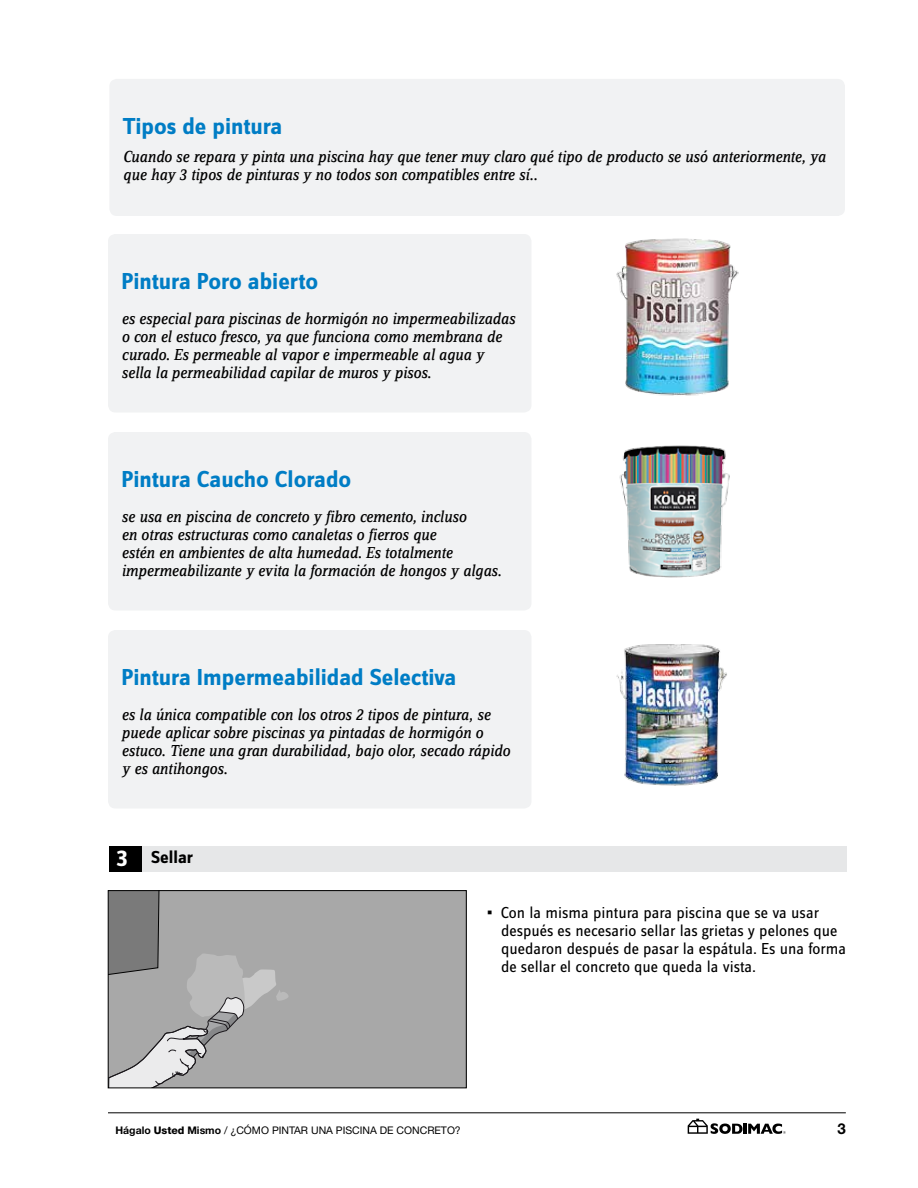
<style>
.page{position:relative;width:918px;height:1188px;background:#fff}
.page>*{position:absolute;margin:0;border:0;box-sizing:border-box;transform-origin:0 0}
.t1{font:700 24px "Zine Sans Dis";color:#007dc5}
.t2{font:700 18px "Zine Sans Dis";color:#000}
.t3{font:italic 16.5px/18px "Zine Serif Dis";color:#000}
.t4{font:16.5px/18px "Zine Sans Dis";color:#000}
.t5{font:700 15px "Helvetica Neue LT Std";color:#000}
.t6{font:10.5px "Helvetica Neue LT Std";color:#000}
.s1{font-size:24px;color:#fff}
.s2{font-weight:900}
.s3{font-weight:700}
.s4{font-weight:800}
</style>
<div class="page">
<hr style="left:108px;top:1113px;width:738px;height:1px;background:#000">
<svg style="left:688px;top:1119px;width:98px;height:15px"></svg>
<div style="left:142px;top:846px;width:705px;height:26px;background:#e6e7e8"></div>
<div style="left:109px;top:846px;width:33px;height:26px;background:#000"></div>
<svg style="left:110px;top:892px;width:354px;height:194px;background:#a7a7a7"></svg>
<div style="left:108px;top:890px;width:358px;height:198px;border:1px solid #000"></div>
<div style="left:109px;top:79px;width:736px;height:137px;background:#f1f2f3;border-radius:8px"></div>
<div style="left:108px;top:234px;width:423px;height:178px;background:#f1f2f3;border-radius:8px"></div>
<div style="left:108px;top:432px;width:423px;height:178px;background:#f1f2f3;border-radius:8px"></div>
<div style="left:108px;top:630px;width:423px;height:178px;background:#f1f2f3;border-radius:8px"></div>
<img style="left:616px;top:238px;width:123px;height:158px">
<img style="left:619px;top:445px;width:111px;height:133px">
<img style="left:616px;top:644px;width:111px;height:142px">
<h1 class="t1" style="left:123px;top:113px;width:161px">Tipos de pintura</h1>
<p class="t3" style="left:123px;top:148px;width:704px">Cuando se repara y pinta una piscina hay que tener muy claro qué tipo de producto se usó anteriormente, ya que hay 3 tipos de pinturas y no todos son compatibles entre sí..</p>
<h1 class="t1" style="left:122px;top:269px;width:198px">Pintura Poro abierto</h1>
<p class="t3" style="left:122px;top:310px;width:395px">es especial para piscinas de hormigón no impermeabilizadas o con el estuco fresco, ya que funciona como membrana de curado. Es permeable al vapor e impermeable al agua y sella la permeabilidad capilar de muros y pisos.</p>
<h1 class="t1" style="left:122px;top:467px;width:231px">Pintura Caucho Clorado</h1>
<p class="t3" style="left:122px;top:508px;width:381px">se usa en piscina de concreto y fibro cemento, incluso<br>en otras estructuras como canaletas o fierros que<br>estén en ambientes de alta humedad. Es totalmente impermeabilizante y evita la formación de hongos y algas.</p>
<h1 class="t1" style="left:122px;top:665px;width:336px">Pintura Impermeabilidad Selectiva</h1>
<p class="t3" style="left:122px;top:706px;width:390px">es la única compatible con los otros 2 tipos de pintura, se puede aplicar sobre piscinas ya pintadas de hormigón o estuco. Tiene una gran durabilidad, bajo olor, secado rápido y es antihongos.</p>
<p class="t2" style="left:117px;top:848px;width:78px"><span class="s1">3</span> Sellar</p>
<p class="t4" style="left:501px;top:904px;width:347px;text-indent:-14px"><span class="s2">•</span> Con la misma pintura para piscina que se va usar después es necesario sellar las grietas y pelones que quedaron después de pasar la espátula. Es una forma de sellar el concreto que queda la vista.</p>
<p class="t6" style="left:116px;top:1124px;width:347px"><span class="s3">Hágalo</span> <span class="s4">Usted</span> <span class="s3">Mismo</span> / ¿CÓMO PINTAR UNA PISCINA DE CONCRETO?</p>
<p class="t5" style="left:838px;top:1119px;width:10px">3</p>
</div>
